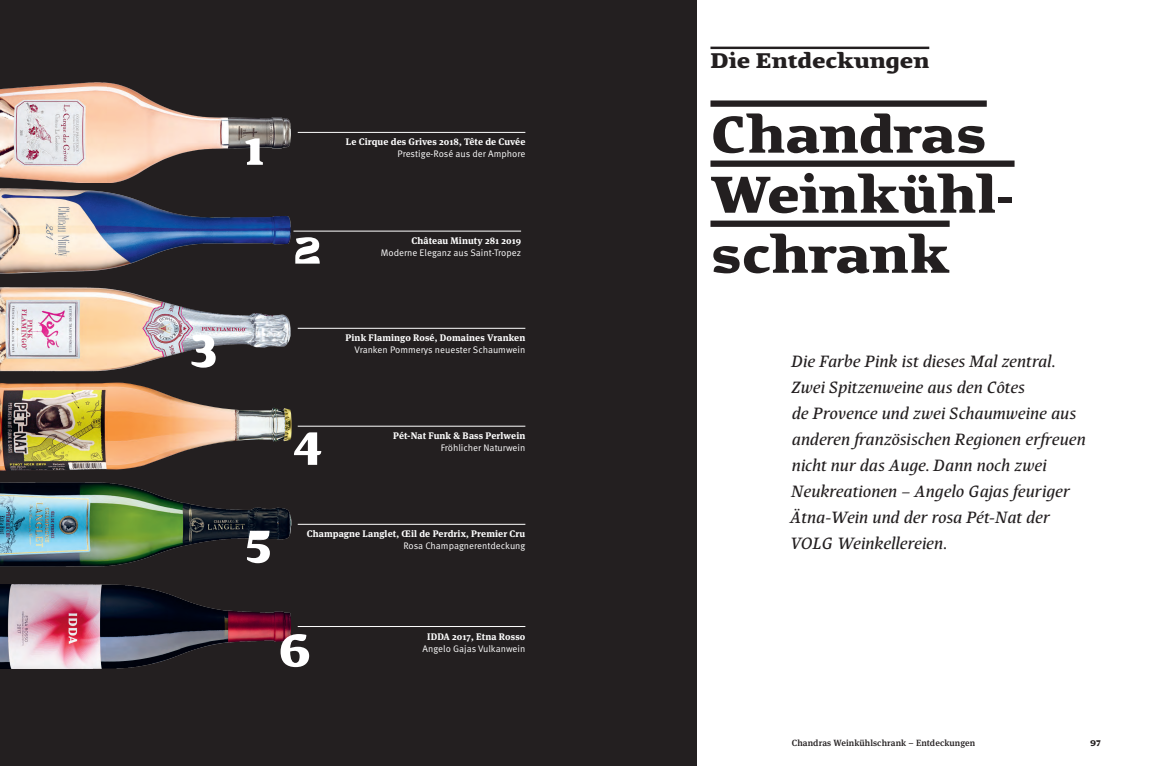
<style>
.page{position:relative;width:1163px;height:766px;background:#fff}
.page>*{position:absolute;margin:0;border:0;box-sizing:border-box;transform-origin:0 0}
.t1{font:900 57px/60px "Pagewalker";color:#231f20}
.t2{font:900 53.2px "Pagewalker";color:#fff}
.t3{font:900 23.4px "Pagewalker";color:#231f20}
.t4{font:italic 18px/26px "Pagewalker";letter-spacing:-.01em;color:#231f20}
.t5{font:700 9.5px "Meta Serif OT";letter-spacing:.01em;color:#fff}
.t6{font:9.5px "Meta OT Norm";color:#fff}
.t7{font:900 9.5px "Pagewalker";color:#231f20}
.t8{font:500 9px "Meta Serif OT";letter-spacing:.01em;color:#231f20}
</style>
<div class="page">
<div style="left:0;top:0;width:696px;height:765px;background:#231f20"></div>
<img style="left:0;top:188px;width:291px;height:282px">
<img style="left:0;top:482px;width:292px;height:85px">
<img style="left:0;top:584px;width:291px;height:84px">
<img style="left:0;top:82px;width:291px;height:101px">
<hr style="left:298px;top:132px;width:227px;height:1px;background:#fff">
<div style="left:710px;top:100px;width:276px;height:7px;background:#231f20"></div>
<div style="left:710px;top:160px;width:304px;height:7px;background:#231f20"></div>
<div style="left:710px;top:220px;width:239px;height:7px;background:#231f20"></div>
<hr style="left:710px;top:47px;width:219px;height:2px;background:#231f20">
<hr style="left:293px;top:231px;width:228px;height:1px;background:#fff">
<hr style="left:298px;top:328px;width:227px;height:1px;background:#fff">
<hr style="left:298px;top:524px;width:227px;height:1px;background:#fff">
<hr style="left:298px;top:426px;width:227px;height:1px;background:#fff">
<hr style="left:298px;top:626px;width:227px;height:1px;background:#fff">
<p class="t5" style="left:346px;top:136px;width:181px">Le Cirque des Grives 2018, Tête de Cuvée</p>
<h2 class="t2" style="left:245px;top:116px;width:20px">1</h2>
<p class="t6" style="left:397px;top:148px;width:129px">Prestige-Rosé aus der Amphore</p>
<p class="t5" style="left:411px;top:235px;width:111px">Château Minuty 281 2019</p>
<h2 class="t2" style="left:293px;top:215px;width:31px">2</h2>
<p class="t6" style="left:381px;top:247px;width:142px">Moderne Eleganz aus Saint-Tropez</p>
<p class="t5" style="left:345px;top:332px;width:181px">Pink Flamingo Rosé, Domaines Vranken</p>
<h2 class="t2" style="left:191px;top:312px;width:28px">3</h2>
<p class="t6" style="left:354px;top:344px;width:172px">Vranken Pommerys neuester Schaumwein</p>
<p class="t5" style="left:393px;top:430px;width:134px">Pét-Nat Funk &amp; Bass Perlwein</p>
<h2 class="t2" style="left:293px;top:410px;width:30px">4</h2>
<p class="t6" style="left:440px;top:442px;width:86px">Fröhlicher Naturwein</p>
<p class="t5" style="left:307px;top:528px;width:220px">Champagne Langlet, Œil de Perdrix, Premier Cru</p>
<h2 class="t2" style="left:245px;top:508px;width:28px">5</h2>
<p class="t6" style="left:403px;top:540px;width:123px">Rosa Champagnerentdeckung</p>
<p class="t5" style="left:427px;top:630px;width:100px">IDDA 2017, Etna Rosso</p>
<h2 class="t2" style="left:278px;top:617px;width:35px">6</h2>
<p class="t6" style="left:422px;top:642px;width:104px">Angelo Gajas Vulkanwein</p>
<p class="t3" style="left:710px;top:46px;width:220px">Die Entdeckungen</p>
<h1 class="t1" style="left:710px;top:105px;width:305px">Chandras<br>Weinkühl&shy;schrank</h1>
<p class="t4" style="left:790px;top:348px;width:297px">Die Farbe Pink ist dieses Mal zentral.<br>Zwei Spitzenweine aus den Côtes<br>de Provence und zwei Schaumweine aus anderen französischen Regionen erfreuen nicht nur das Auge. Dann noch zwei Neukreationen – Angelo Gajas feuriger Ätna-Wein und der rosa Pét-Nat der VOLG Weinkellereien.</p>
<p class="t8" style="left:791px;top:736px;width:185px">Chandras Weinkühlschrank – Entdeckungen</p>
<p class="t7" style="left:1089px;top:736px;width:12px">97</p>
</div>
